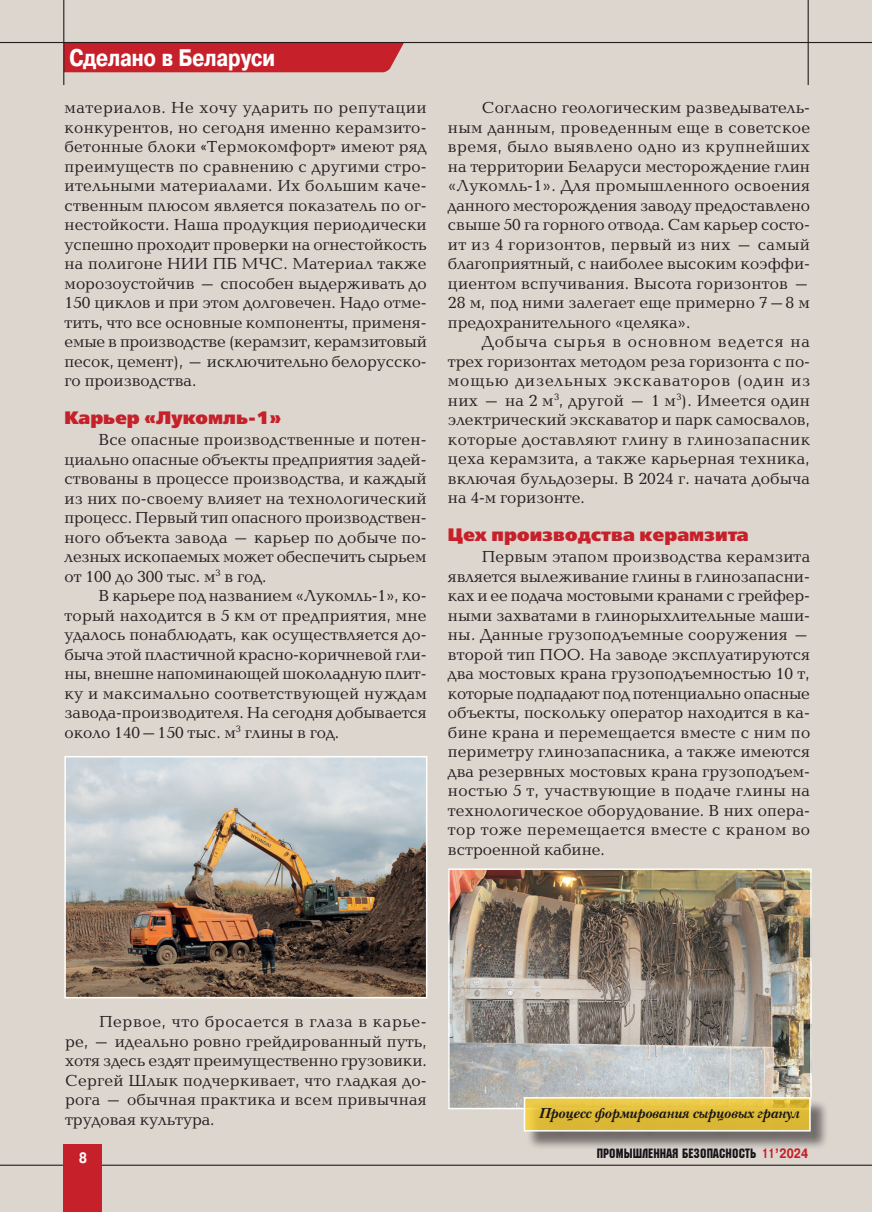
<style>
.page{position:relative;width:872px;height:1212px;background:#dcd6cf}
.page>*{position:absolute;margin:0;border:0;box-sizing:border-box;transform-origin:0 0}
.Rubr{font:700 24px "Pragmatica Cond C";color:#fff}
.Подзаголовок_FB_red{font:18px "Free Set Extra Bold C";letter-spacing:.01em;color:#c6212a}
.Baltika_10{font:16.5px/19.5px "Baltica C";color:#231f20;text-align:justify}
.t1{font:700 15px "Pragmatica Cond C";color:#fff}
.Подпись{font:italic 700 14.85px "New Baskerville C";color:#171419}
.t2{font:13.5px "Machine C";letter-spacing:.01em;color:#171419}
.s1{font-family:"Pragmatica Cond C"}
.s2{font-family:"Pragmatica Cond C";font-weight:700;color:#c6212a}
</style>
<div class="page">
<div style="left:64px;top:43px;width:340px;height:29px;background:#c6212a"></div>
<hr style="left:0;top:1164px;width:872px;height:2px;background:#231f20">
<div style="left:64px;top:1144px;width:38px;height:68px;background:#c6212a"></div>
<hr style="left:0;top:42px;width:872px;height:1px;background:#231f20">
<hr style="left:807px;top:0;width:1px;height:85px;background:#231f20">
<hr style="left:63px;top:0;width:1px;height:85px;background:#231f20">
<img style="left:67px;top:759px;width:357px;height:236px">
<div style="left:64px;top:756px;width:363px;height:242px;border:2px solid #fff"></div>
<img style="left:451px;top:871px;width:357px;height:235px">
<div style="left:448px;top:868px;width:363px;height:241px;border:2px solid #fff"></div>
<div style="left:526px;top:1099px;width:303px;height:51px;background:#231f20;opacity:.75"></div>
<svg style="left:523px;top:1096px;width:288px;height:36px;background:#e0c252"></svg>
<p class="Rubr" style="left:70px;top:44px;width:207px">Сделано в Беларуси</p>
<p class="Baltika_10" style="left:65px;top:99px;width:364px">материалов. Не хочу ударить по репутации конкурентов, но сегодня именно керамзито&shy;бетонные блоки <span class="s1">«</span>Термокомфорт<span class="s1">»</span> имеют ряд преимуществ по сравнению с другими стро&shy;ительными материалами. Их большим каче&shy;ственным плюсом является показатель по ог&shy;нестойкости. Наша продукция периодически успешно проходит проверки на огнестойкость на полигоне НИИ ПБ МЧС. Материал также морозоустойчив – способен выдерживать до 150 циклов и при этом долговечен. Надо отме&shy;тить, что все основные компоненты, применя&shy;емые в производстве (керамзит, керамзитовый песок, цемент), – исключительно белорусско&shy;го производства.</p>
<p class="Подзаголовок_FB_red" style="left:65px;top:407px;width:218px">Карьер «Лукомль-1»</p>
<p class="Baltika_10" style="left:65px;top:431px;width:363px;text-indent:34px">Все опасные производственные и потен&shy;циально опасные объекты предприятия задей&shy;ствованы в процессе производства, и каждый из них по-своему влияет на технологический процесс. Первый тип опасного производствен&shy;ного объекта завода – карьер по добыче по&shy;лезных ископаемых может обеспечить сырьем от 100 до 300 тыс. м<sup>3</sup> в год.</p>
<p class="Baltika_10" style="left:65px;top:587px;width:364px;text-indent:34px">В карьере под названием «Лукомль-1», ко&shy;торый находится в 5 км от предприятия, мне удалось понаблюдать, как осуществляется до&shy;быча этой пластичной красно-коричневой гли&shy;ны, внешне напоминающей шоколадную плит&shy;ку и максимально соответствующей нуждам завода-производителя. На сегодня добывается около 140–150 тыс. м<sup>3</sup> глины в год.</p>
<p class="Baltika_10" style="left:448px;top:99px;width:364px;text-indent:34px">Согласно геологическим разведыватель&shy;ным данным, проведенным еще в советское время, было выявлено одно из крупнейших на территории Беларуси месторождение глин «Лукомль-1». Для промышленного освоения данного месторождения заводу предоставлено свыше 50 га горного отвода. Сам карьер состо&shy;ит из 4 горизонтов, первый из них – самый благоприятный, с наиболее высоким коэффи&shy;циентом вспучивания. Высота горизонтов – 28 м, под ними залегает еще примерно 7–8 м предохранительного «целяка».</p>
<p class="Baltika_10" style="left:448px;top:333px;width:364px;text-indent:34px">Добыча сырья в основном ведется на трех горизонтах методом реза горизонта с по&shy;мощью дизельных экскаваторов (один из них – на 2 м<sup>3</sup>, другой – 1 м<sup>3</sup>). Имеется один электрический экскаватор и парк самосвалов, которые доставляют глину в глинозапасник цеха керамзита, а также карьерная техника, включая бульдозеры. В 2024 г. начата добыча на 4-м горизонте.</p>
<p class="Подзаголовок_FB_red" style="left:448px;top:524px;width:302px">Цех производства керамзита</p>
<p class="Baltika_10" style="left:448px;top:548px;width:364px;text-indent:34px">Первым этапом производства керамзита является вылеживание глины в глинозапасни&shy;ках и ее подача мостовыми кранами с грейфер&shy;ными захватами в глинорыхлительные маши&shy;ны. Данные грузоподъемные сооружения – второй тип ПОО. На заводе эксплуатируются два мостовых крана грузоподъемностью 10 т, которые подпадают под потенциально опасные объекты, поскольку оператор находится в ка&shy;бине крана и перемещается вместе с ним по периметру глинозапасника, а также имеются два резервных мостовых крана грузоподъем&shy;ностью 5 т, участвующие в подаче глины на технологическое оборудование. В них опера&shy;тор тоже перемещается вместе с краном во встроенной кабине.</p>
<p class="Baltika_10" style="left:65px;top:1013px;width:363px;text-indent:34px">Первое, что бросается в глаза в карье&shy;ре, – идеально ровно грейдированный путь, хотя здесь ездят преимущественно грузовики.<br>Сергей Шлык подчеркивает, что гладкая до&shy;рога – обычная практика и всем привычная трудовая культура.</p>
<p class="Подпись" style="left:538px;top:1105px;width:262px">Процесс формирования сырцовых гранул</p>
<p class="t1" style="left:79px;top:1149px;width:9px">8</p>
<p class="t2" style="left:596px;top:1145px;width:213px">Промышленная безопасность <span class="s2">11’2024</span></p>
</div>
